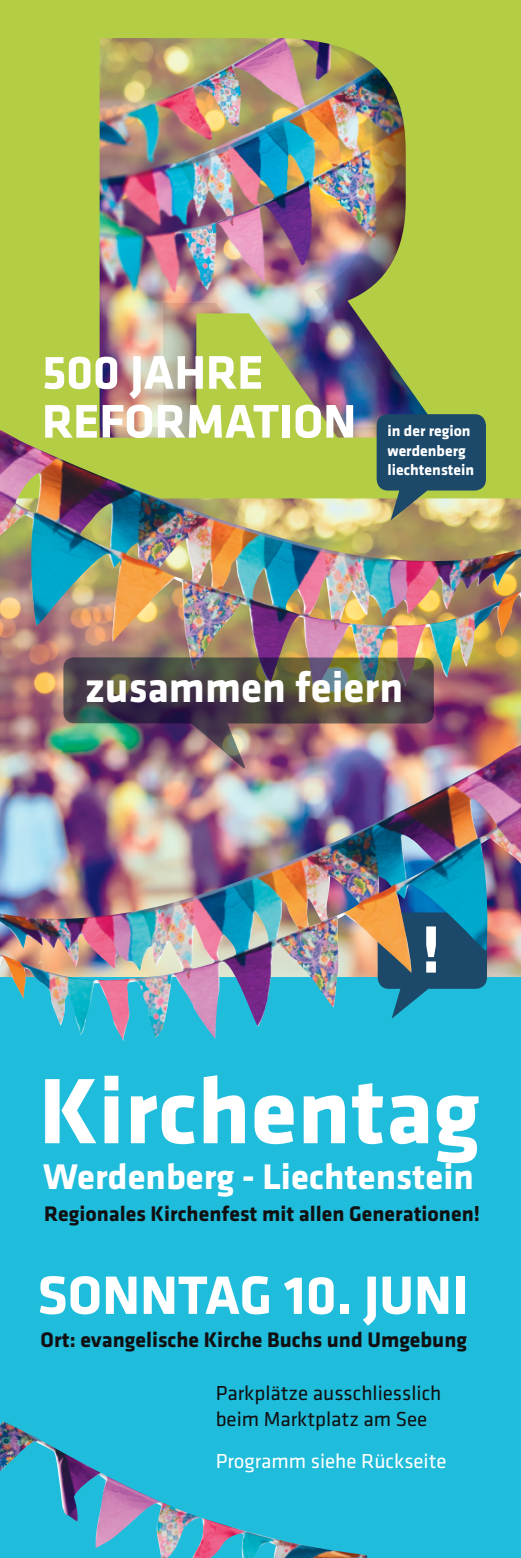
<style>
.page{position:relative;width:521px;height:1558px;background:#fff}
.page>*{position:absolute;margin:0;border:0;box-sizing:border-box;transform-origin:0 0}
.t1{font:700 96.25px "Klavika";color:#fff}
.t2{font:700 56px "Klavika";color:#fff}
.t3{font:700 44.27px "Klavika";color:#fff}
.t4{font:700 36.93px "Klavika";color:#fff}
.t5{font:700 21.88px "Klavika";color:#101012}
.t6{font:21px/26.2px "Klavika";color:#101012}
.t7{font:21px "Klavika";color:#fff}
.t8{font:700 15.75px/19.8px "Klavika";color:#fff}
</style>
<div class="page">
<div style="left:0;top:977px;width:521px;height:581px;background:#20bcdb"></div>
<img style="left:0;top:0;width:521px;height:430px">
<svg style="left:44px;top:356px;width:234px;height:74px"></svg>
<div style="left:282px;top:405px;width:8px;height:33px;background:#fff"></div>
<svg style="left:296px;top:404px;width:57px;height:26px"></svg>
<div style="left:377px;top:414px;width:109px;height:16px;background:#1c496a"></div>
<img style="left:0;top:1421px;width:367px;height:137px">
<img style="left:0;top:745px;width:521px;height:296px">
<img style="left:0;top:430px;width:521px;height:262px">
<img style="left:63px;top:657px;width:371px;height:111px">
<p class="t8" style="left:387px;top:421px;width:88px">in der region werdenberg liechtenstein</p>
<h3 class="t3" style="left:85px;top:663px;width:320px">zusammen feiern</h3>
<h1 class="t1" style="left:39px;top:1059px;width:443px">Kirchentag</h1>
<h3 class="t4" style="left:43px;top:1156px;width:432px">Werdenberg - Liechtenstein</h3>
<p class="t5" style="left:44px;top:1202px;width:437px">Regionales Kirchenfest mit allen Generationen!</p>
<h2 class="t2" style="left:37px;top:1265px;width:432px">SONNTAG 10. JUNI</h2>
<p class="t5" style="left:41px;top:1328px;width:428px">Ort: evangelische Kirche Buchs und Umgebung</p>
<p class="t6" style="left:216px;top:1380px;width:227px">Parkplätze ausschliesslich beim Marktplatz am See</p>
<p class="t7" style="left:216px;top:1450px;width:232px">Programm siehe Rückseite</p>
</div>
